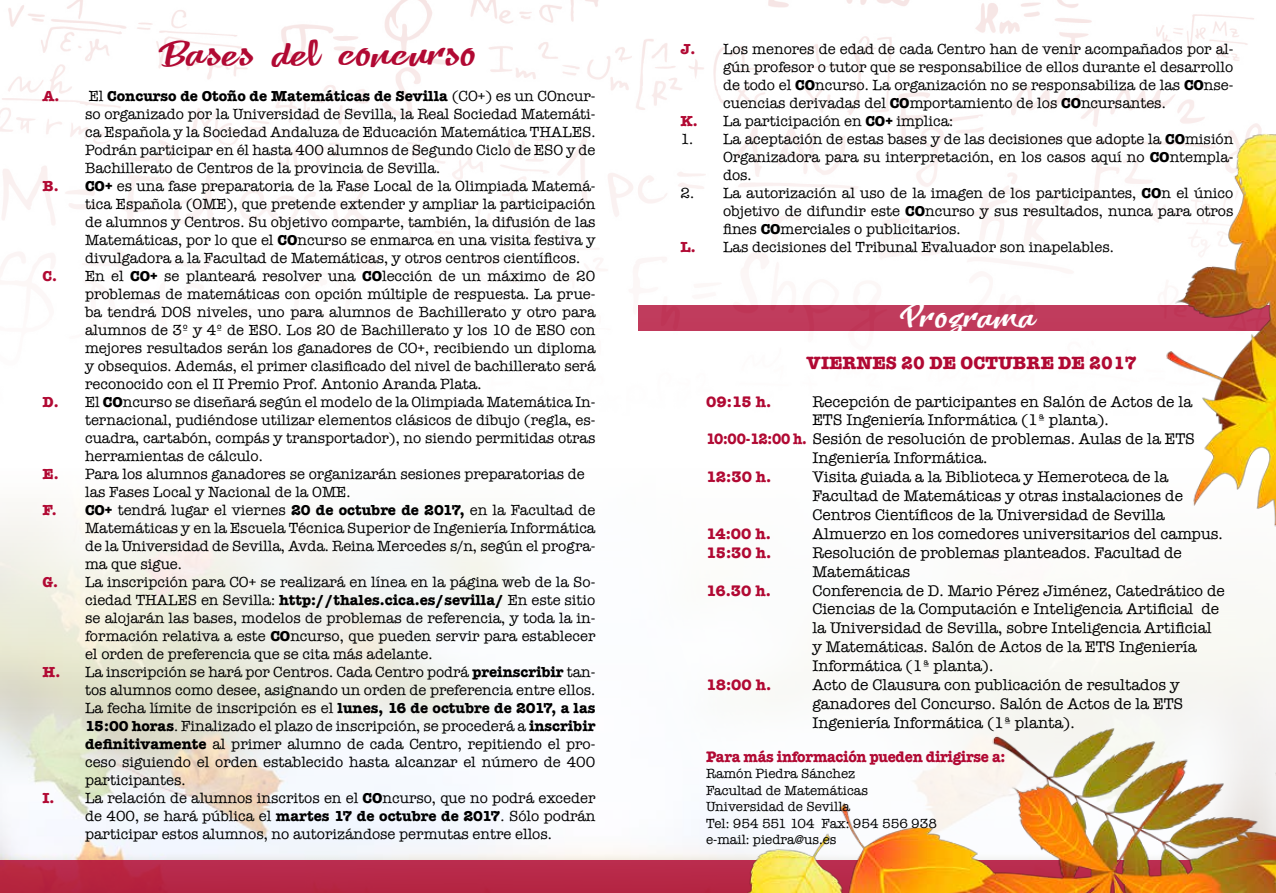
<style>
.page{position:relative;width:1276px;height:893px;background:#fff}
.page>*{position:absolute;margin:0;border:0;box-sizing:border-box;transform-origin:0 0}
.t1{font:27px "Vtks Colored Soul 3";color:#b10933}
.t2{font:22.5px "Vtks Colored Soul 3";letter-spacing:.05em;color:#fff}
.t3{font:18px "American Typewriter Bold A";color:#b10933}
.t4{font:15.75px/18.9px "American Typewriter";color:#000}
.t5{font:700 15.75px "American Typewriter";letter-spacing:-.02em;color:#b10933}
.t6{font:700 15.75px "American Typewriter";letter-spacing:-.02em;color:#b10933;scale:.95 1}
.t7{font:15px/18px "American Typewriter";color:#000;text-align:justify}
.t8{font:700 15px "American Typewriter";color:#000}
.t9{font:13.5px/16.5px "American Typewriter";color:#000}
.s1{color:#b10933}
.s2{font-weight:400}
.s3{font-weight:700;color:#b10933}
.s4{font-weight:700}
</style>
<div class="page">
<img style="left:0;top:509px;width:512px;height:344px">
<svg style="left:613px;top:619px;width:663px;height:234px"></svg>
<svg style="left:0;top:853px;width:659px;height:7px;fill:#f2f2f1"></svg>
<div style="left:0;top:860px;width:1276px;height:33px;background:#b72847"></div>
<img style="left:0;top:0;width:1145px;height:331px">
<img style="left:659px;top:711px;width:617px;height:182px">
<img style="left:1145px;top:14px;width:131px;height:513px">
<h1 class="t1" style="left:162px;top:40px;width:315px">Bases del concurso</h1>
<p class="t8" style="left:43px;top:83px;width:554px"><span class="s1">a.</span> <span class="s2">El</span> Concurso de Otoño de Matemáticas de Sevilla <span class="s2">(CO+) es un COncur-</span></p>
<p class="t7" style="left:85px;top:104px;width:512px">so organizado por la Universidad de Sevilla, la Real Sociedad Matemáti-</p>
<p class="t7" style="left:85px;top:122px;width:512px">ca Española y la Sociedad Andaluza de Educación Matemática THALES.</p>
<p class="t7" style="left:85px;top:140px;width:512px">Podrán participar en él hasta 400 alumnos de Segundo Ciclo de ESO y de</p>
<p class="t7" style="left:85px;top:158px;width:357px">Bachillerato de Centros de la provincia de Sevilla.</p>
<p class="t7" style="left:43px;top:176px;width:554px"><span class="s3">b.</span> <span class="s4">CO+</span> es una fase preparatoria de la Fase Local de la Olimpiada Matemá-</p>
<p class="t7" style="left:85px;top:194px;width:512px">tica Española (OME), que pretende extender y ampliar la participación</p>
<p class="t7" style="left:85px;top:212px;width:512px">de alumnos y Centros. Su objetivo comparte, también, la difusión de las</p>
<p class="t7" style="left:85px;top:230px;width:512px">Matemáticas, por lo que el <span class="s4">CO</span>ncurso se enmarca en una visita festiva y</p>
<p class="t7" style="left:85px;top:248px;width:497px">divulgadora a la Facultad de Matemáticas, y otros centros científicos.</p>
<p class="t7" style="left:43px;top:266px;width:554px"><span class="s3">c.</span> En el <span class="s4">CO+</span> se planteará resolver una <span class="s4">CO</span>lección de un máximo de 20</p>
<p class="t7" style="left:85px;top:284px;width:512px">problemas de matemáticas con opción múltiple de respuesta. La prue-</p>
<p class="t7" style="left:85px;top:302px;width:512px">ba tendrá DOS niveles, uno para alumnos de Bachillerato y otro para</p>
<p class="t7" style="left:85px;top:320px;width:512px">alumnos de 3º y 4º de ESO. Los 20 de Bachillerato y los 10 de ESO con</p>
<p class="t7" style="left:85px;top:338px;width:512px">mejores resultados serán los ganadores de CO+, recibiendo un diploma</p>
<p class="t7" style="left:85px;top:356px;width:512px">y obsequios. Además, el primer clasificado del nivel de bachillerato será</p>
<p class="t7" style="left:85px;top:374px;width:398px">reconocido con el II Premio Prof. Antonio Aranda Plata.</p>
<p class="t7" style="left:43px;top:392px;width:554px"><span class="s3">d.</span> El <span class="s4">CO</span>ncurso se diseñará según el modelo de la Olimpiada Matemática In-</p>
<p class="t7" style="left:85px;top:410px;width:512px">ternacional, pudiéndose utilizar elementos clásicos de dibujo (regla, es-</p>
<p class="t7" style="left:85px;top:428px;width:512px">cuadra, cartabón, compás y transportador), no siendo permitidas otras</p>
<p class="t7" style="left:85px;top:446px;width:179px">herramientas de cálculo.</p>
<p class="t7" style="left:43px;top:464px;width:544px"><span class="s3">e.</span> Para los alumnos ganadores se organizarán sesiones preparatorias de</p>
<p class="t7" style="left:85px;top:482px;width:267px">las Fases Local y Nacional de la OME.</p>
<p class="t7" style="left:43px;top:500px;width:554px"><span class="s3">f.</span> <span class="s4">CO+</span> tendrá lugar el viernes <span class="s4">20 de octubre de 2017,</span> en la Facultad de</p>
<p class="t7" style="left:85px;top:518px;width:512px">Matemáticas y en la Escuela Técnica Superior de Ingeniería Informática</p>
<p class="t7" style="left:85px;top:536px;width:512px">de la Universidad de Sevilla, Avda. Reina Mercedes s/n, según el progra-</p>
<p class="t7" style="left:85px;top:554px;width:98px">ma que sigue.</p>
<p class="t7" style="left:43px;top:572px;width:554px"><span class="s3">g.</span> La inscripción para CO+ se realizará en línea en la página web de la So-</p>
<p class="t7" style="left:85px;top:590px;width:512px">ciedad THALES en Sevilla: <span class="s4">http://thales.cica.es/sevilla/</span> En este sitio</p>
<p class="t7" style="left:85px;top:608px;width:512px">se alojarán las bases, modelos de problemas de referencia, y toda la in-</p>
<p class="t7" style="left:85px;top:626px;width:512px">formación relativa a este <span class="s4">CO</span>ncurso, que pueden servir para establecer</p>
<p class="t7" style="left:85px;top:644px;width:349px">el orden de preferencia que se cita más adelante.</p>
<p class="t7" style="left:43px;top:662px;width:554px"><span class="s3">h.</span> La inscripción se hará por Centros. Cada Centro podrá <span class="s4">preinscribir</span> tan-</p>
<p class="t7" style="left:85px;top:680px;width:512px">tos alumnos como desee, asignando un orden de preferencia entre ellos.</p>
<p class="t7" style="left:85px;top:698px;width:512px">La fecha límite de inscripción es el <span class="s4">lunes, 16 de octubre de 2017, a las</span></p>
<p class="t7" style="left:85px;top:716px;width:512px"><span class="s4">15:00 horas</span>. Finalizado el plazo de inscripción, se procederá a <span class="s4">inscribir</span></p>
<p class="t7" style="left:85px;top:734px;width:512px"><span class="s4">definitivamente</span> al primer alumno de cada Centro, repitiendo el pro-</p>
<p class="t7" style="left:85px;top:752px;width:512px">ceso siguiendo el orden establecido hasta alcanzar el número de 400</p>
<p class="t7" style="left:85px;top:770px;width:102px">participantes.</p>
<p class="t7" style="left:43px;top:788px;width:554px"><span class="s3">i.</span> La relación de alumnos inscritos en el <span class="s4">CO</span>ncurso, que no podrá exceder</p>
<p class="t7" style="left:85px;top:806px;width:512px">de 400, se hará pública el <span class="s4">martes 17 de octubre de 2017</span>. Sólo podrán</p>
<p class="t7" style="left:85px;top:824px;width:468px">participar estos alumnos, no autorizándose permutas entre ellos.</p>
<p class="t7" style="left:680px;top:39px;width:554px"><span class="s3">j.</span> Los menores de edad de cada Centro han de venir acompañados por al-</p>
<p class="t7" style="left:723px;top:57px;width:512px">gún profesor o tutor que se responsabilice de ellos durante el desarrollo</p>
<p class="t7" style="left:723px;top:75px;width:512px">de todo el <span class="s4">CO</span>ncurso. La organización no se responsabiliza de las <span class="s4">CO</span>nse-</p>
<p class="t7" style="left:723px;top:93px;width:444px">cuencias derivadas del <span class="s4">CO</span>mportamiento de los <span class="s4">CO</span>ncursantes.</p>
<p class="t7" style="left:680px;top:111px;width:274px"><span class="s3">k.</span> La participación en <span class="s4">CO+</span> implica:</p>
<p class="t7" style="left:723px;top:129px;width:512px;text-indent:-43px">1. La aceptación de estas bases y de las decisiones que adopte la <span class="s4">CO</span>misión Organizadora para su interpretación, en los casos aquí no <span class="s4">CO</span>ntempla&shy;dos.</p>
<p class="t7" style="left:680px;top:183px;width:554px">2. La autorización al uso de la imagen de los participantes, <span class="s4">CO</span>n el único</p>
<p class="t7" style="left:723px;top:201px;width:512px">objetivo de difundir este <span class="s4">CO</span>ncurso y sus resultados, nunca para otros</p>
<p class="t7" style="left:723px;top:219px;width:239px">fines <span class="s4">CO</span>merciales o publicitarios.</p>
<p class="t7" style="left:680px;top:237px;width:435px"><span class="s3">l.</span> Las decisiones del Tribunal Evaluador son inapelables.</p>
<h2 class="t2" style="left:896px;top:306px;width:141px">Programa</h2>
<p class="t3" style="left:806px;top:352px;width:28px">VIERNES</p>
<p class="t3" style="left:901px;top:352px;width:74px">20 DE OCTU</p>
<p class="t3" style="left:1013px;top:352px;width:125px">BRE DE 2017</p>
<p class="t5" style="left:706px;top:388px;width:67px">09:15 h.</p>
<p class="t4" style="left:812px;top:391px;width:381px">Recepción de participantes en Salón de Actos de la</p>
<p class="t4" style="left:812px;top:410px;width:298px">ETS Ingeniería Informática (1ª planta).</p>
<p class="t4" style="left:706px;top:429px;width:490px"><span class="s3">10:00-12:00 h.</span> Sesión de resolución de problemas. Aulas de la ETS</p>
<p class="t4" style="left:812px;top:448px;width:176px">Ingeniería Informática.</p>
<p class="t5" style="left:706px;top:463px;width:67px">12:30 h.</p>
<p class="t4" style="left:812px;top:467px;width:372px">Visita guiada a la Biblioteca y Hemeroteca de la<br>Facultad de Matemáticas y otras instalaciones de<br>Centros Científicos de la Universidad de Sevilla</p>
<p class="t5" style="left:706px;top:520px;width:66px">14:00 h.</p>
<p class="t4" style="left:812px;top:524px;width:412px">Almuerzo en los comedores universitarios del campus.</p>
<p class="t5" style="left:706px;top:539px;width:67px">15:30 h.</p>
<p class="t4" style="left:812px;top:542px;width:371px">Resolución de problemas planteados. Facultad de<br>Matemáticas</p>
<p class="t5" style="left:706px;top:577px;width:66px">16.30 h.</p>
<p class="t4" style="left:812px;top:580px;width:414px">Conferencia de D. Mario Pérez Jiménez, Catedrático de Ciencias de la Computación e Inteligencia Artificial de la Universidad de Sevilla, sobre Inteligencia Artificial y Matemáticas. Salón de Actos de la ETS Ingeniería Informática (1ª planta).</p>
<p class="t5" style="left:706px;top:671px;width:67px">18:00 h.</p>
<p class="t4" style="left:812px;top:675px;width:372px">Acto de Clausura con publicación de resultados y ganadores del Concurso. Salón de Actos de la ETS<br>Ingeniería Informática (1ª planta).</p>
<p class="t6" style="left:706px;top:743px;width:316px">Para más información pueden dirigirse a:</p>
<p class="t9" style="left:706px;top:765px;width:233px">Ramón Piedra Sánchez<br>Facultad de Matemáticas<br>Universidad de Sevilla<br>Tel: 954 551 104 Fax: 954 556 938 e-mail: piedra@us.es</p>
</div>
